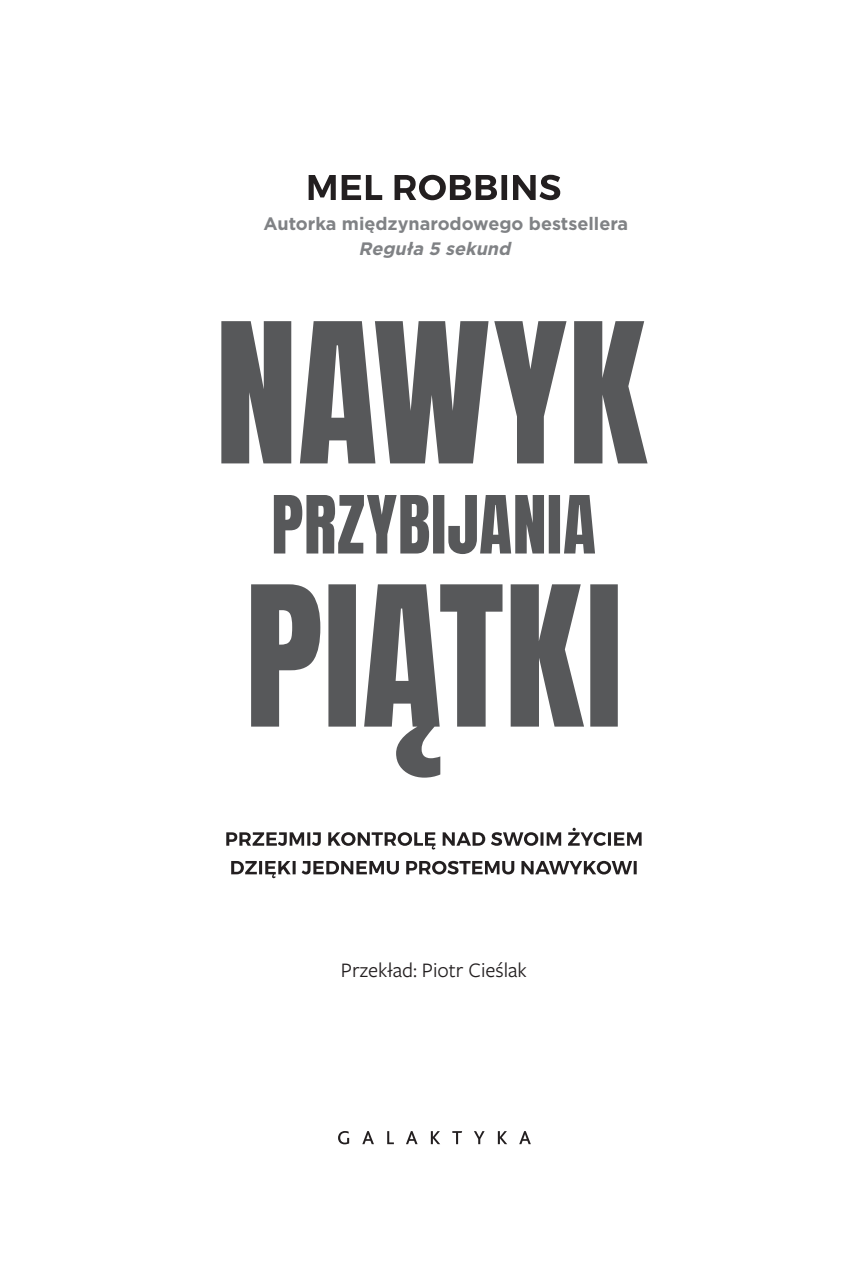
<style>
.page{position:relative;width:862px;height:1287px;background:#fff}
.page>*{position:absolute;margin:0;border:0;box-sizing:border-box;transform-origin:0 0}
.t1{font:21.4px "Freight Sans Pro";color:#231f20}
.t2{font:700 18px "Gotham";color:#808285}
.t3{font:italic 700 18px "Gotham";color:#808285}
</style>
<div class="page">
<svg style="left:338px;top:1131px;width:193px;height:13px"></svg>
<svg style="left:221px;top:321px;width:426px;height:142px;fill:#57585a"></svg>
<svg style="left:251px;top:584px;width:367px;height:194px"></svg>
<svg style="left:274px;top:495px;width:321px;height:59px"></svg>
<svg style="left:226px;top:828px;width:415px;height:22px"></svg>
<svg style="left:309px;top:175px;width:251px;height:25px"></svg>
<svg style="left:521px;top:861px;width:115px;height:13px"></svg>
<svg style="left:406px;top:861px;width:108px;height:13px"></svg>
<svg style="left:231px;top:861px;width:168px;height:17px"></svg>
<p class="t2" style="left:263px;top:212px;width:366px">Autorka międzynarodowego bestsellera</p>
<p class="t3" style="left:358px;top:236px;width:158px">Reguła 5 sekund</p>
<p class="t1" style="left:341px;top:956px;width:187px">Przekład: Piotr Cieślak</p>
</div>
